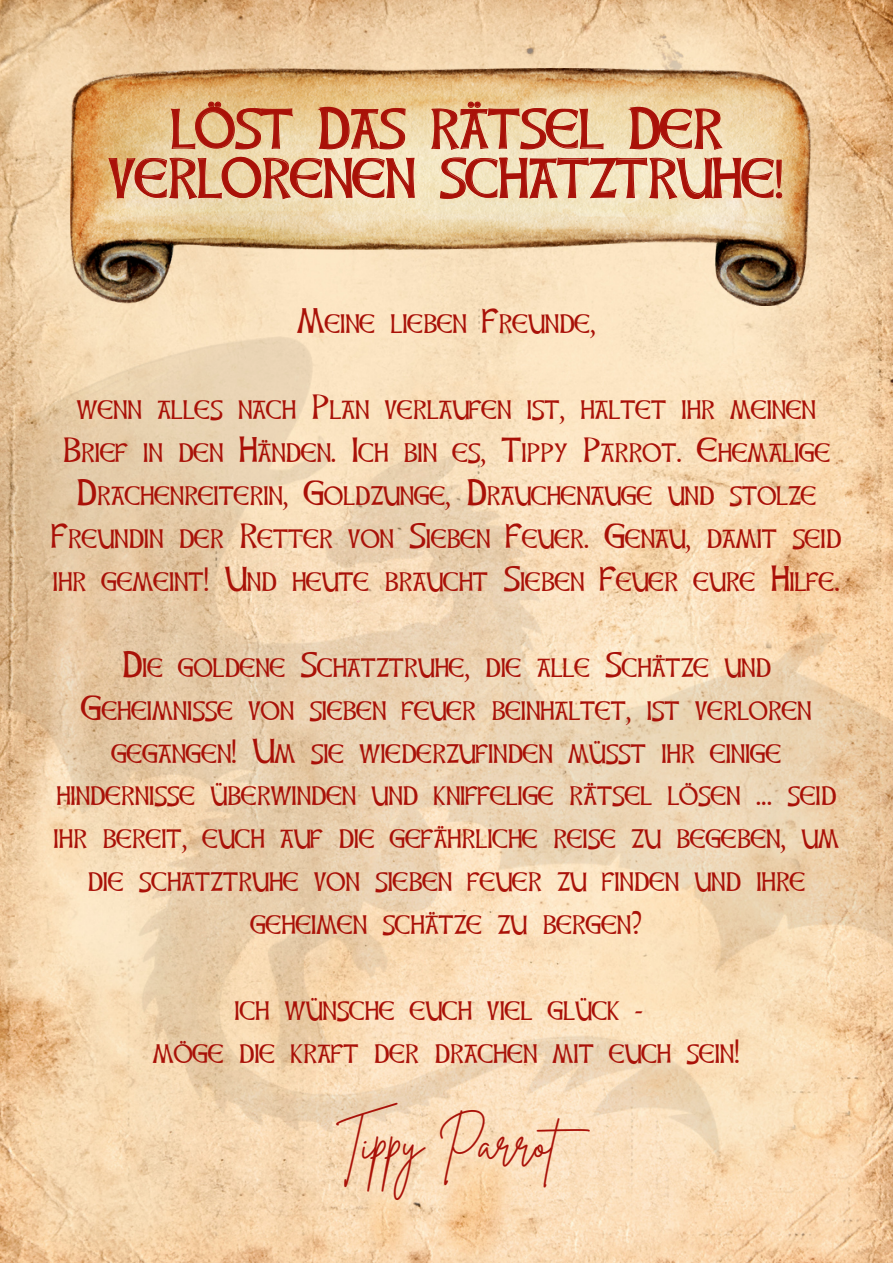
<style>
.page{position:relative;width:893px;height:1264px;background:#fff}
.page>*{position:absolute;margin:0;border:0;box-sizing:border-box;transform-origin:0 0}
.t1{font:48.9px/49.2px "Celtic Hand";color:#a91108;text-align:center}
.t2{font:47.25px "Brittany Signature";color:#a91108}
.t3{font:30.75px/42.9px "Celtic Hand";color:#a91108;text-align:center}
</style>
<div class="page">
<img style="left:0;top:0;width:892px;height:1262px">
<img style="left:70px;top:68px;width:740px;height:238px">
<svg style="left:107px;top:101px;width:675px;height:99px;background:#e6c29a"></svg>
<img style="left:0;top:336px;width:892px;height:824px">
<p class="t1" style="left:109px;top:108px;width:676px">LÖST DAS RÄTSEL DER<br>VERLORENEN SCHATZTRUHE!</p>
<p class="t3" style="left:297px;top:302px;width:300px">Meine lieben Freunde,</p>
<p class="t3" style="left:51px;top:388px;width:791px">wenn alles nach Plan verlaufen ist, haltet ihr meinen Brief in den Händen. Ich bin es, Tippy Parrot. Ehemalige Drachenreiterin, Goldzunge, Drauchenauge und stolze Freundin der Retter von Sieben Feuer. Genau, damit seid ihr gemeint! Und heute braucht Sieben Feuer eure Hilfe.</p>
<p class="t3" style="left:54px;top:645px;width:786px">Die goldene Schatztruhe, die alle Schätze und Geheimnisse von sieben feuer beinhaltet, ist verloren gegangen! Um sie wiederzufinden müsst ihr einige hindernisse überwinden und kniffelige rätsel lösen ... seid ihr bereit, euch auf die gefährliche reise zu begeben, um die schatztruhe von sieben feuer zu finden und ihre geheimen schätze zu bergen?</p>
<p class="t3" style="left:234px;top:989px;width:409px">ich wünsche euch viel glück -</p>
<p class="t3" style="left:153px;top:1032px;width:588px">möge die kraft der drachen mit euch sein!</p>
<p class="t2" style="left:336px;top:1112px;width:268px">Tippy Parrot</p>
</div>
